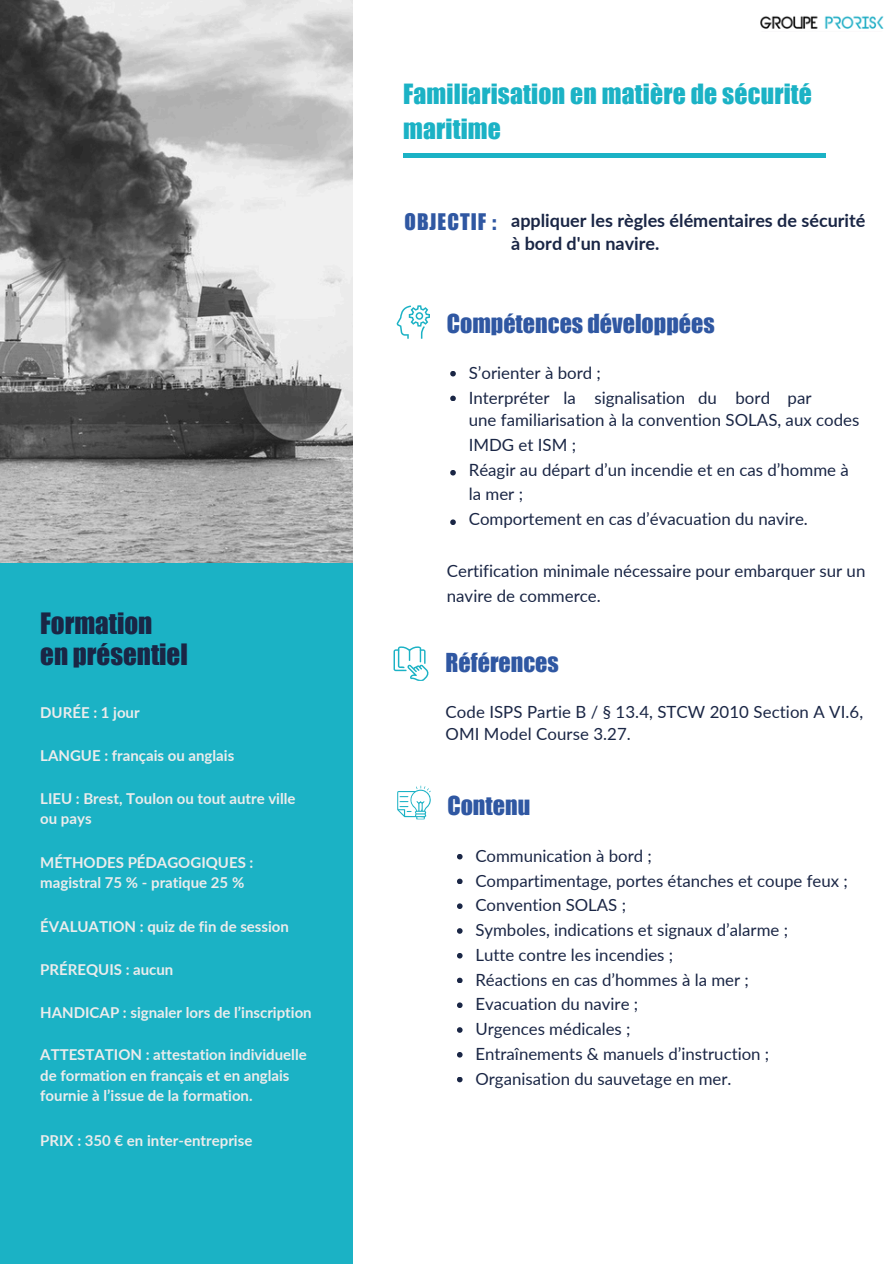
<style>
.page{position:relative;width:894px;height:1264px;background:#fff}
.page>*{position:absolute;margin:0;border:0;box-sizing:border-box;transform-origin:0 0}
.t1{font:27px/31.5px "Impact";color:#1a2645}
.t2{font:25.65px/34.8px "Impact";letter-spacing:.01em;color:#1bb2c5}
.t3{font:24px "Impact";color:#2f57a2}
.t4{font:21px "Impact";letter-spacing:.05em;color:#2f57a2}
.t5{font:700 18px/22.5px "Lato";color:#1a2645}
.t6{font:16.8px/24.8px "Lato";color:#1a2645}
.t7{font:700 15px/20.2px "Lato";color:#ececec}
</style>
<div class="page">
<div style="left:0;top:438px;width:353px;height:825px;background:#1bb2c5"></div>
<img style="left:0;top:0;width:352px;height:562px">
<hr style="left:403px;top:154px;width:422px;height:4px;background:#1bb2c5">
<img style="left:760px;top:16px;width:123px;height:13px">
<svg style="left:396px;top:305px;width:34px;height:34px"></svg>
<svg style="left:393px;top:646px;width:35px;height:35px"></svg>
<svg style="left:397px;top:785px;width:34px;height:34px"></svg>
<svg style="left:450px;top:371px;width:5px;height:5px"></svg>
<svg style="left:450px;top:395px;width:5px;height:6px"></svg>
<svg style="left:450px;top:470px;width:5px;height:5px"></svg>
<svg style="left:450px;top:519px;width:5px;height:6px"></svg>
<svg style="left:457px;top:854px;width:5px;height:5px"></svg>
<svg style="left:457px;top:878px;width:5px;height:6px"></svg>
<svg style="left:457px;top:903px;width:5px;height:6px"></svg>
<svg style="left:457px;top:928px;width:5px;height:5px"></svg>
<svg style="left:457px;top:953px;width:5px;height:5px"></svg>
<svg style="left:457px;top:977px;width:5px;height:6px"></svg>
<svg style="left:457px;top:1002px;width:5px;height:6px"></svg>
<svg style="left:457px;top:1027px;width:5px;height:5px"></svg>
<svg style="left:457px;top:1052px;width:5px;height:5px"></svg>
<svg style="left:457px;top:1077px;width:5px;height:5px"></svg>
<h5 class="t1" style="left:40px;top:607px;width:149px">Formation<br>en présentiel</h5>
<h5 class="t7" style="left:40px;top:702px;width:101px">DURÉE : 1 jour</h5>
<h5 class="t7" style="left:40px;top:745px;width:195px">LANGUE : français ou anglais</h5>
<h5 class="t7" style="left:40px;top:787px;width:257px">LIEU : Brest, Toulon ou tout autre ville ou pays</h5>
<h5 class="t7" style="left:40px;top:852px;width:214px">MÉTHODES PÉDAGOGIQUES : magistral 75 % - pratique 25 %</h5>
<h5 class="t7" style="left:40px;top:916px;width:250px">ÉVALUATION : quiz de fin de session</h5>
<h5 class="t7" style="left:40px;top:958px;width:135px">PRÉREQUIS : aucun</h5>
<h5 class="t7" style="left:40px;top:1001px;width:273px">HANDICAP : signaler lors de l’inscription</h5>
<h5 class="t7" style="left:40px;top:1044px;width:268px">ATTESTATION : attestation individuelle de formation en français et en anglais fournie à l’issue de la formation.</h5>
<h2 class="t7" style="left:40px;top:1129px;width:213px">PRIX : 350 € en inter-entreprise</h2>
<h5 class="t2" style="left:403px;top:76px;width:410px">Familiarisation en matière de sécurité maritime</h5>
<h2 class="t4" style="left:404px;top:209px;width:93px">OBJECTIF :</h2>
<h5 class="t5" style="left:511px;top:209px;width:355px">appliquer les règles élémentaires de sécurité à bord d'un navire.</h5>
<p class="t3" style="left:446px;top:309px;width:269px">Compétences développées</p>
<p class="t6" style="left:468px;top:360px;width:134px">S’orienter à bord ;</p>
<p class="t6" style="left:468px;top:384px;width:82px">Interpréter</p>
<p class="t6" style="left:563px;top:384px;width:14px">la</p>
<p class="t6" style="left:594px;top:384px;width:92px">signalisation</p>
<p class="t6" style="left:698px;top:384px;width:20px">du</p>
<p class="t6" style="left:735px;top:384px;width:36px">bord</p>
<p class="t6" style="left:787px;top:384px;width:25px">par</p>
<h1 class="t6" style="left:468px;top:407px;width:392px">une familiarisation à la convention SOLAS, aux codes IMDG et ISM ;<br>Réagir au départ d’un incendie et en cas d’homme à la mer ;<br>Comportement en cas d’évacuation du navire.</h1>
<h3 class="t6" style="left:446px;top:558px;width:420px">Certification minimale nécessaire pour embarquer sur un navire de commerce.</h3>
<p class="t3" style="left:445px;top:648px;width:115px">Références</p>
<h2 class="t6" style="left:445px;top:701px;width:419px;line-height:21.3px">Code ISPS Partie B / § 13.4, STCW 2010 Section A VI.6,<br>OMI Model Course 3.27.</h2>
<p class="t3" style="left:447px;top:791px;width:84px">Contenu</p>
<h4 class="t6" style="left:475px;top:842px;width:374px">Communication à bord ;<br>Compartimentage, portes étanches et coupe feux ;<br>Convention SOLAS ;<br>Symboles, indications et signaux d’alarme ;<br>Lutte contre les incendies ;<br>Réactions en cas d’hommes à la mer ;<br>Evacuation du navire ;<br>Urgences médicales ;<br>Entraînements &amp; manuels d’instruction ;<br>Organisation du sauvetage en mer.</h4>
</div>
